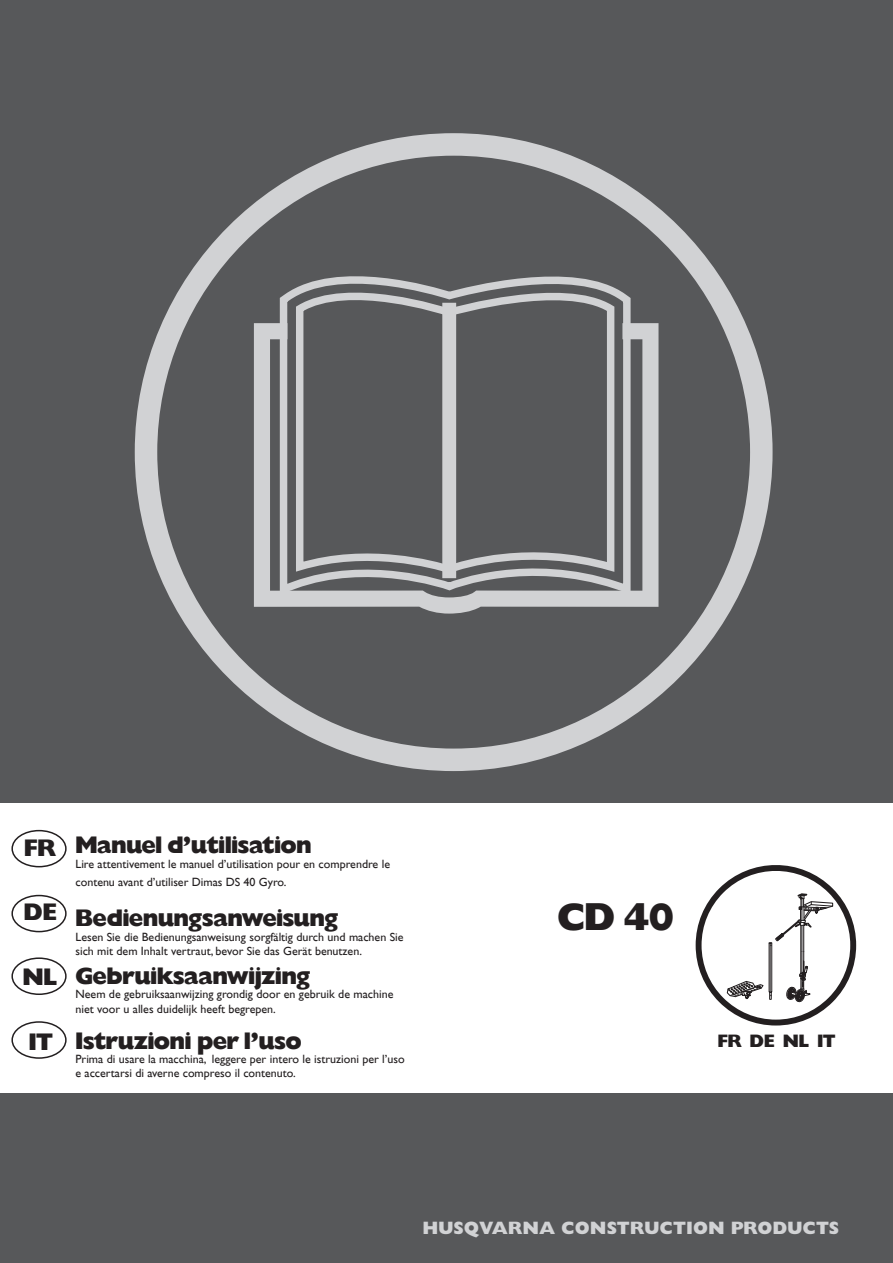
<style>
.page{position:relative;width:893px;height:1263px;background:#fff}
.page>*{position:absolute;margin:0;border:0;box-sizing:border-box;transform-origin:0 0}
.t1{font:39px "Hq Sans X Pro TT";color:#231f20}
.t2{font:24px "Hq Sans X Pro TT";color:#231f20}
.t3{font:18px "Husqy Headline";color:#d1d2d4}
.t4{font:18px "Hq Sans X Pro TT";color:#231f20}
.t5{font:12px/14.4px "Hq Sans Pro TT";color:#231f20}
</style>
<div class="page">
<div style="left:11px;top:830px;width:56px;height:37px;border:2px solid #231f20;border-radius:50%"></div>
<svg style="left:696px;top:865px;width:160px;height:160px"></svg>
<div style="left:11px;top:895px;width:56px;height:37px;border:2px solid #231f20;border-radius:50%"></div>
<div style="left:11px;top:957px;width:56px;height:38px;border:2px solid #231f20;border-radius:50%"></div>
<div style="left:11px;top:1021px;width:56px;height:38px;border:2px solid #231f20;border-radius:50%"></div>
<div style="left:0;top:0;width:893px;height:803px;background:#57585a"></div>
<div style="left:135px;top:133px;width:638px;height:638px;border:22px solid #d1d2d4;border-radius:50%"></div>
<svg style="left:279px;top:276px;width:352px;height:47px"></svg>
<svg style="left:440px;top:300px;width:19px;height:23px"></svg>
<svg style="left:254px;top:323px;width:404px;height:291px"></svg>
<div style="left:0;top:1093px;width:893px;height:170px;background:#57585a"></div>
<h2 class="t2" style="left:24px;top:833px;width:33px">FR</h2>
<h2 class="t2" style="left:24px;top:898px;width:34px">DE</h2>
<h2 class="t2" style="left:23px;top:963px;width:36px">NL</h2>
<h2 class="t2" style="left:29px;top:1028px;width:25px">IT</h2>
<h2 class="t2" style="left:75px;top:831px;width:237px">Manuel d’utilisation</h2>
<p class="t5" style="left:75px;top:855px;width:316px;line-height:18px">Lire attentivement le manuel d’utilisation pour en comprendre le contenu avant d’utiliser Dimas DS 40 Gyro.</p>
<h2 class="t2" style="left:75px;top:904px;width:264px">Bedienungsanweisung</h2>
<p class="t5" style="left:75px;top:930px;width:330px">Lesen Sie die Bedienungsanweisung sorgfältig durch und machen Sie sich mit dem Inhalt vertraut, bevor Sie das Gerät benutzen.</p>
<h2 class="t2" style="left:75px;top:961px;width:236px">Gebruiksaanwijzing</h2>
<p class="t5" style="left:75px;top:987px;width:319px">Neem de gebruiksaanwijzing grondig door en gebruik de machine niet voor u alles duidelijk heeft begrepen.</p>
<h2 class="t2" style="left:75px;top:1026px;width:227px">Istruzioni per l’uso</h2>
<p class="t5" style="left:75px;top:1052px;width:331px">Prima di usare la macchina, leggere per intero le istruzioni per l’uso e accertarsi di averne compreso il contenuto.</p>
<h1 class="t1" style="left:558px;top:893px;width:118px">CD 40</h1>
<h3 class="t4" style="left:718px;top:1030px;width:119px">FR DE NL IT</h3>
<h3 class="t3" style="left:422px;top:1217px;width:418px">HUSQVARNA CONSTRUCTION PRODUCTS</h3>
</div>
